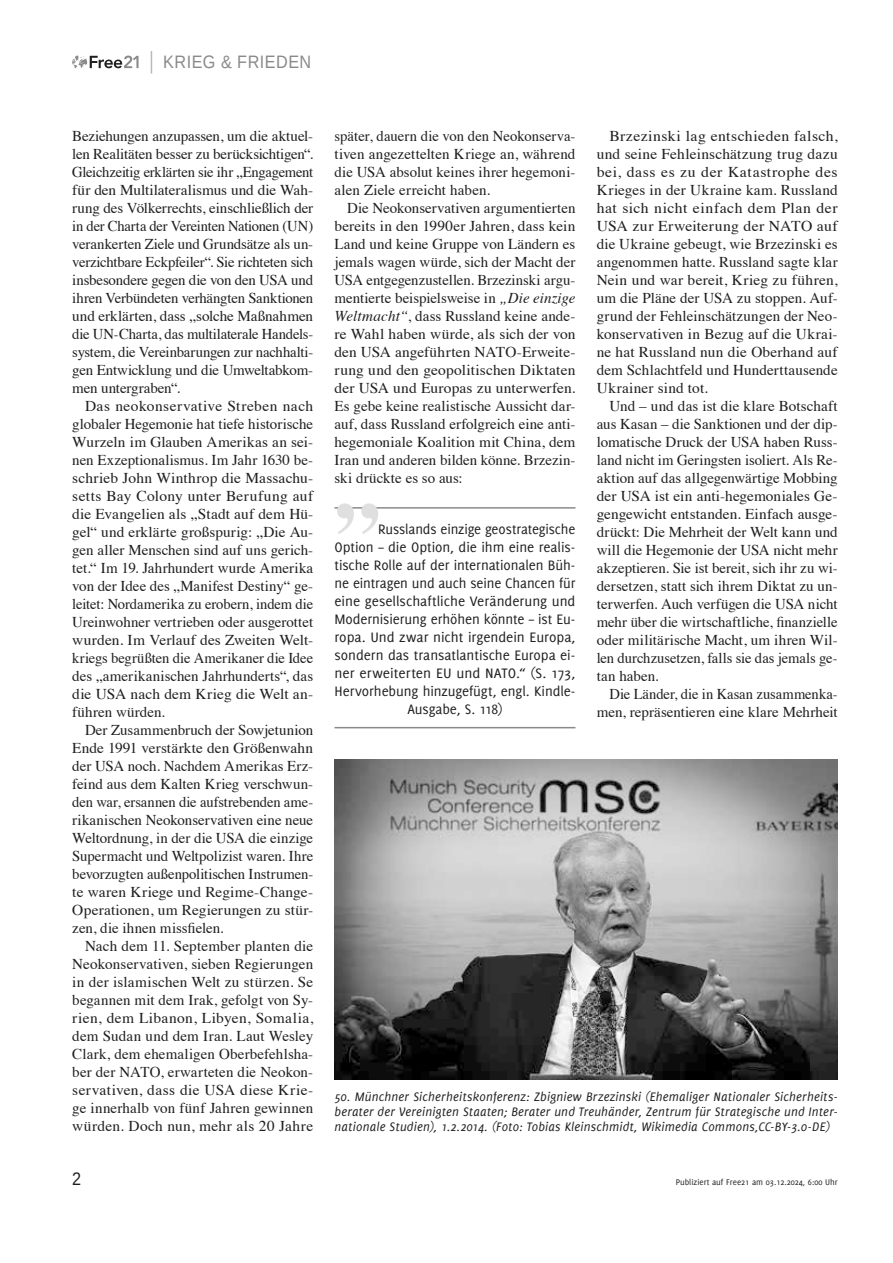
<style>
.page{position:relative;width:893px;height:1263px;background:#fff}
.page>*{position:absolute;margin:0;border:0;box-sizing:border-box;transform-origin:0 0}
.t1{font:700 91.5px "Times";color:#dfdfdf}
.t2{font:18px "Liberation Sans";letter-spacing:.03em;color:#8a8a8a;scale:.9 1}
.t3{font:18px "Liberation Sans";color:#1f1f1f;scale:.9 1}
.t4{font:15px/18px "Times";color:#1f1f1f;text-align:justify}
.t5{font:15px/18px "Times";color:#1f1f1f;text-align:justify;scale:1.05 1}
.t6{font:15px "Delicious";letter-spacing:-.005em;color:#1f1f1f}
.t7{font:italic 13.5px/15px "Delicious";letter-spacing:.015em;color:#1f1f1f;text-align:justify}
.t8{font:9px "Delicious";color:#1f1f1f}
.s1{font-style:italic}
</style>
<div class="page">
<svg style="left:72px;top:55px;width:67px;height:13px"></svg>
<svg style="left:151px;top:51px;width:1px;height:23px"></svg>
<hr style="left:334px;top:507px;width:241px;height:2px;background:#8a8a8a">
<hr style="left:334px;top:727px;width:241px;height:1px;background:#8a8a8a">
<img style="left:334px;top:760px;width:504px;height:319px">
<p class="t2" style="left:163px;top:51px;width:166px">KRIEG &amp; FRIEDEN</p>
<p class="t4" style="left:72px;top:126px;width:242px">Beziehungen anzupassen, um die aktuel&shy;len Realitäten besser zu berücksichtigen“.<br>Gleichzeitig erklärten sie ihr „Engagement für den Multilateralismus und die Wah&shy;rung des Völkerrechts, einschließlich der in der Charta der Vereinten Nationen (UN) verankerten Ziele und Grundsätze als un&shy;verzichtbare Eckpfeiler“. Sie richteten sich insbesondere gegen die von den USA und ihren Verbündeten verhängten Sanktionen und erklärten, dass „solche Maßnahmen die UN-Charta, das multilaterale Handels&shy;system, die Vereinbarungen zur nachhalti&shy;gen Entwicklung und die Umweltabkom&shy;men untergraben“.</p>
<p class="t4" style="left:72px;top:396px;width:242px;text-indent:13px">Das neokonservative Streben nach globaler Hegemonie hat tiefe historische Wurzeln im Glauben Amerikas an sei&shy;nen Exzeptionalismus. Im Jahr 1630 be&shy;schrieb John Winthrop die Massachu&shy;setts Bay Colony unter Berufung auf die Evangelien als „Stadt auf dem Hü&shy;gel“ und erklärte großspurig: „Die Au&shy;gen aller Menschen sind auf uns gerich&shy;tet.“ Im 19. Jahrhundert wurde Amerika von der Idee des „Manifest Destiny“ ge&shy;leitet: Nordamerika zu erobern, indem die Ureinwohner vertrieben oder ausgerottet wurden. Im Verlauf des Zweiten Welt&shy;kriegs begrüßten die Amerikaner die Idee des „amerikanischen Jahrhunderts“, das die USA nach dem Krieg die Welt an&shy;führen würden.</p>
<p class="t4" style="left:72px;top:720px;width:242px;text-indent:13px">Der Zusammenbruch der Sowjetunion Ende 1991 verstärkte den Größenwahn der USA noch. Nachdem Amerikas Erz&shy;feind aus dem Kalten Krieg verschwun&shy;den war, ersannen die aufstrebenden ame&shy;rikanischen Neokonservativen eine neue Weltordnung, in der die USA die einzige Supermacht und Weltpolizist waren. Ihre bevorzugten außenpolitischen Instrumen&shy;te waren Kriege und Regime-Change-Operationen, um Regierungen zu stür&shy;zen, die ihnen missfielen.</p>
<p class="t4" style="left:72px;top:936px;width:242px;text-indent:13px">Nach dem 11. September planten die Neokonservativen, sieben Regierungen in der islamischen Welt zu stürzen. Se begannen mit dem Irak, gefolgt von Sy&shy;rien, dem Libanon, Libyen, Somalia, dem Sudan und dem Iran. Laut Wesley Clark, dem ehemaligen Oberbefehlsha&shy;ber der NATO, erwarteten die Neokon&shy;servativen, dass die USA diese Krie&shy;ge innerhalb von fünf Jahren gewinnen würden. Doch nun, mehr als 20 Jahre</p>
<p class="t4" style="left:334px;top:126px;width:242px">später, dauern die von den Neokonserva&shy;tiven angezettelten Kriege an, während die USA absolut keines ihrer hegemoni&shy;alen Ziele erreicht haben.</p>
<p class="t4" style="left:334px;top:198px;width:242px;text-indent:13px">Die Neokonservativen argumentierten bereits in den 1990er Jahren, dass kein Land und keine Gruppe von Ländern es jemals wagen würde, sich der Macht der USA entgegenzustellen. Brzezinski argu&shy;mentierte beispielsweise in <span class="s1">„Die einzige Weltmacht“</span>, dass Russland keine ande&shy;re Wahl haben würde, als sich der von den USA angeführten NATO-Erweite&shy;rung und den geopolitischen Diktaten der USA und Europas zu unterwerfen.<br>Es gebe keine realistische Aussicht dar&shy;auf, dass Russland erfolgreich eine anti&shy;hegemoniale Koalition mit China, dem Iran und anderen bilden könne. Brzezin&shy;ski drückte es so aus:</p>
<h1 class="t1" style="left:334px;top:399px;width:47px">„</h1>
<p class="t6" style="left:378px;top:521px;width:199px">Russlands einzige geostrategische</p>
<p class="t6" style="left:334px;top:539px;width:242px">Option – die Option, die ihm eine realis-</p>
<p class="t6" style="left:334px;top:557px;width:242px">tische Rolle auf der internationalen Büh-</p>
<p class="t6" style="left:334px;top:575px;width:242px">ne eintragen und auch seine Chancen für</p>
<p class="t6" style="left:334px;top:593px;width:242px">eine gesellschaftliche Veränderung und</p>
<p class="t6" style="left:334px;top:611px;width:242px">Modernisierung erhöhen könnte – ist Eu-</p>
<p class="t6" style="left:334px;top:629px;width:242px">ropa. Und zwar nicht irgendein Europa,</p>
<p class="t6" style="left:334px;top:647px;width:242px">sondern das transatlantische Europa ei-</p>
<p class="t6" style="left:334px;top:665px;width:242px">ner erweiterten EU und NATO.“ (S. 173,</p>
<p class="t6" style="left:334px;top:683px;width:242px">Hervorhebung hinzugefügt, engl. Kindle-</p>
<p class="t6" style="left:407px;top:701px;width:97px">Ausgabe, S. 118)</p>
<p class="t5" style="left:597px;top:126px;width:231px;text-indent:13px">Brzezinski lag entschieden falsch, und seine Fehleinschätzung trug dazu bei, dass es zu der Katastrophe des Krieges in der Ukraine kam. Russland hat sich nicht einfach dem Plan der USA zur Erweiterung der NATO auf die Ukraine gebeugt, wie Brzezinski es angenommen hatte. Russland sagte klar Nein und war bereit, Krieg zu führen, um die Pläne der USA zu stoppen. Auf&shy;grund der Fehleinschätzungen der Neo&shy;konservativen in Bezug auf die Ukrai&shy;ne hat Russland nun die Oberhand auf dem Schlachtfeld und Hunderttausende Ukrainer sind tot.</p>
<p class="t4" style="left:597px;top:396px;width:242px;text-indent:13px">Und – und das ist die klare Botschaft aus Kasan – die Sanktionen und der dip&shy;lomatische Druck der USA haben Russ&shy;land nicht im Geringsten isoliert. Als Re&shy;aktion auf das allgegenwärtige Mobbing der USA ist ein anti-hegemoniales Ge&shy;gengewicht entstanden. Einfach ausge&shy;drückt: Die Mehrheit der Welt kann und will die Hegemonie der USA nicht mehr akzeptieren. Sie ist bereit, sich ihr zu wi&shy;dersetzen, statt sich ihrem Diktat zu un&shy;terwerfen. Auch verfügen die USA nicht mehr über die wirtschaftliche, finanzielle oder militärische Macht, um ihren Wil&shy;len durchzusetzen, falls sie das jemals ge&shy;tan haben.</p>
<p class="t4" style="left:597px;top:684px;width:242px;text-align:right">Die Länder, die in Kasan zusammenka&shy;men, repräsentieren eine klare Mehrheit</p>
<p class="t7" style="left:334px;top:1089px;width:505px">50. Münchner Sicherheitskonferenz: Zbigniew Brzezinski (Ehemaliger Nationaler Sicherheits&shy;berater der Vereinigten Staaten; Berater und Treuhänder, Zentrum für Strategische und Inter&shy;nationale Studien), 1.2.2014. (Foto: Tobias Kleinschmidt, Wikimedia Commons,CC-BY-3.0-DE)</p>
<p class="t3" style="left:72px;top:1168px;width:12px">2</p>
<p class="t8" style="left:676px;top:1177px;width:163px">Publiziert auf Free21 am 03.12.2024, 6:00 Uhr</p>
</div>
